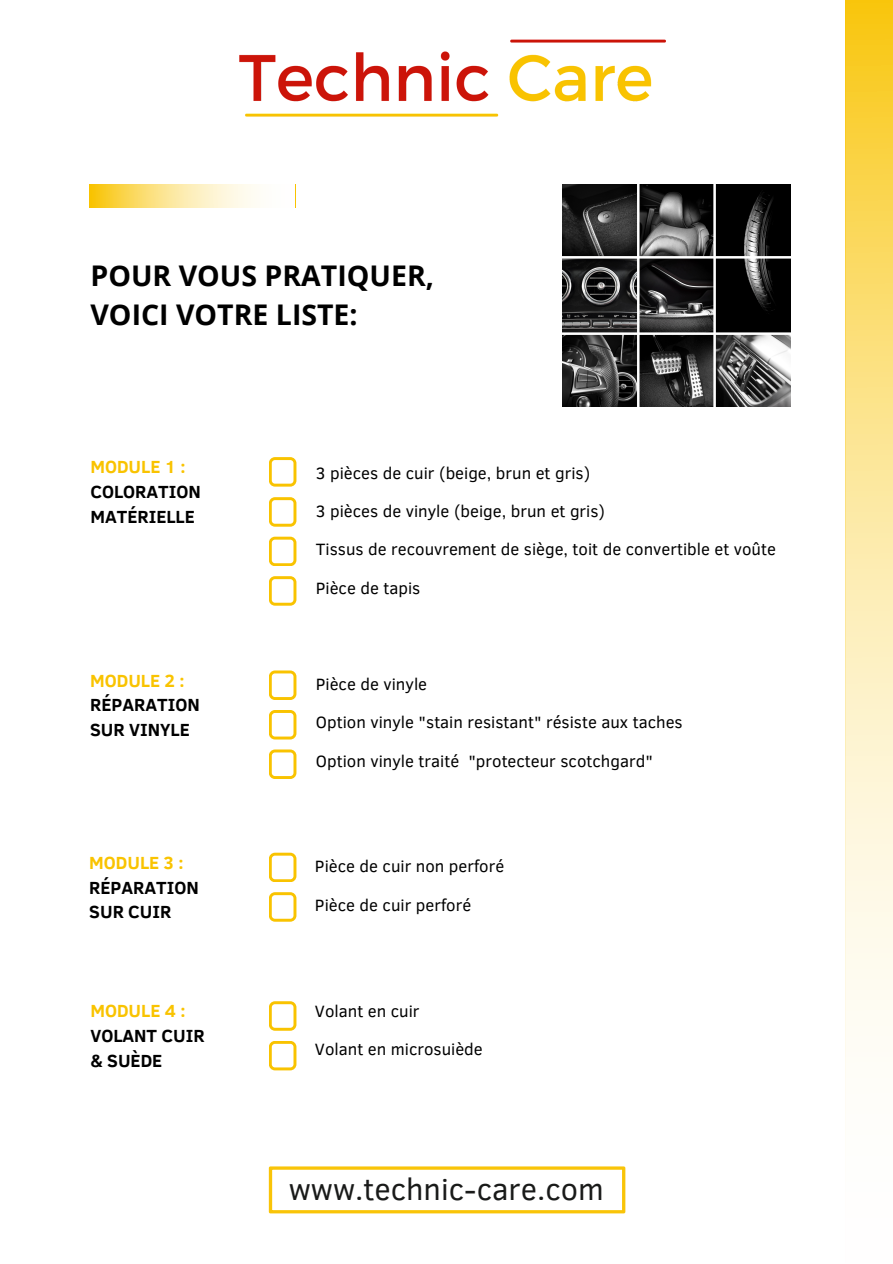
<style>
.page{position:relative;width:893px;height:1264px;background:#fff}
.page>*{position:absolute;margin:0;border:0;box-sizing:border-box;transform-origin:0 0}
.t1{font:30.75px "Clear Sans";color:#191a19}
.t2{font:700 28.5px/39.3px "Open Sans";color:#000}
.t3{font:700 18px/24.8px "Clear Sans";color:#000}
.t4{font:700 18px "Clear Sans";color:#f9c300}
.t5{font:16.8px "Clear Sans";color:#000}
</style>
<div class="page">
<svg style="left:89px;top:184px;width:168px;height:23px"></svg>
<svg style="left:269px;top:497px;width:27px;height:29px"></svg>
<svg style="left:269px;top:670px;width:27px;height:30px"></svg>
<svg style="left:269px;top:852px;width:27px;height:30px"></svg>
<svg style="left:269px;top:1041px;width:27px;height:29px"></svg>
<svg style="left:269px;top:536px;width:27px;height:30px"></svg>
<svg style="left:269px;top:710px;width:27px;height:29px"></svg>
<svg style="left:269px;top:892px;width:27px;height:29px"></svg>
<svg style="left:269px;top:576px;width:27px;height:29px"></svg>
<svg style="left:269px;top:749px;width:27px;height:30px"></svg>
<svg style="left:269px;top:1001px;width:27px;height:29px"></svg>
<svg style="left:845px;top:0;width:47px;height:1114px"></svg>
<img style="left:562px;top:184px;width:228px;height:223px">
<img style="left:239px;top:39px;width:426px;height:78px">
<svg style="left:269px;top:457px;width:27px;height:29px"></svg>
<svg style="left:269px;top:1166px;width:356px;height:47px"></svg>
<p class="t2" style="left:90px;top:255px;width:345px">POUR VOUS PRATIQUER,<br>VOICI VOTRE LISTE:</p>
<p class="t4" style="left:90px;top:454px;width:96px">MODULE 1 :</p>
<p class="t3" style="left:90px;top:478px;width:112px">COLORATION<br>MATÉRIELLE</p>
<p class="t4" style="left:90px;top:667px;width:96px">MODULE 2 :</p>
<p class="t3" style="left:90px;top:691px;width:111px">RÉPARATION<br>SUR VINYLE</p>
<p class="t4" style="left:89px;top:849px;width:96px">MODULE 3 :</p>
<p class="t3" style="left:89px;top:874px;width:111px">RÉPARATION<br>SUR CUIR</p>
<p class="t4" style="left:90px;top:998px;width:96px">MODULE 4 :</p>
<p class="t3" style="left:90px;top:1022px;width:116px">VOLANT CUIR</p>
<p class="t3" style="left:90px;top:1047px;width:73px">&amp; SUÈDE</p>
<p class="t5" style="left:316px;top:461px;width:276px">3 pièces de cuir (beige, brun et gris)</p>
<p class="t5" style="left:316px;top:499px;width:291px">3 pièces de vinyle (beige, brun et gris)</p>
<p class="t5" style="left:316px;top:537px;width:461px">Tissus de recouvrement de siège, toit de convertible et voûte</p>
<p class="t5" style="left:316px;top:575px;width:106px">Pièce de tapis</p>
<p class="t5" style="left:316px;top:672px;width:113px">Pièce de vinyle</p>
<p class="t5" style="left:316px;top:710px;width:368px">Option vinyle "stain resistant" résiste aux taches</p>
<p class="t5" style="left:316px;top:748px;width:338px">Option vinyle traité "protecteur scotchgard"</p>
<p class="t5" style="left:315px;top:854px;width:191px">Pièce de cuir non perforé</p>
<p class="t5" style="left:315px;top:892px;width:158px">Pièce de cuir perforé</p>
<p class="t5" style="left:315px;top:998px;width:106px">Volant en cuir</p>
<p class="t5" style="left:315px;top:1037px;width:169px">Volant en microsuiède</p>
<p class="t1" style="left:289px;top:1166px;width:316px">www.technic-care.com</p>
</div>
